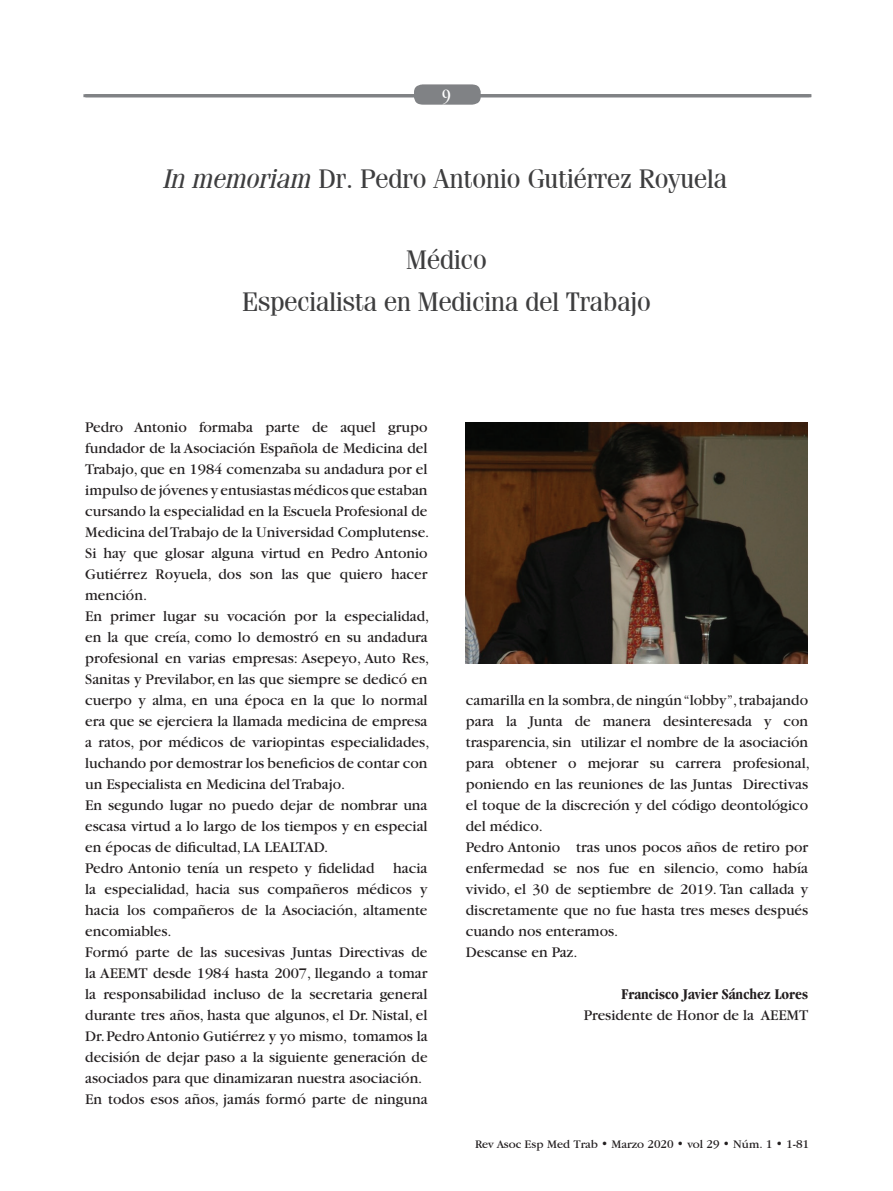
<style>
.page{position:relative;width:893px;height:1191px;background:#fff}
.page>*{position:absolute;margin:0;border:0;box-sizing:border-box;transform-origin:0 0}
.t1{font:27px/42px "Fenice IT Cby BT";color:#3e3e3f;text-align:center}
.t2{font:condensed 19.5px "Garamond";color:#fff}
.t3{font:15.45px/21px "Garamond";color:#231f20}
.t4{font:700 condensed 15.45px "Garamond";color:#231f20}
.t5{font:12px "Garamond IT Cby BT";color:#231f20}
.s1{font-style:italic}
</style>
<div class="page">
<div style="left:416px;top:85px;width:65px;height:19px;background:#808285;border-radius:8px"></div>
<hr style="left:83px;top:94px;width:726px;height:3px;background:#808285">
<div style="left:414px;top:85px;width:65px;height:19px;background:#808285;border-radius:8px"></div>
<img style="left:466px;top:422px;width:342px;height:241px">
<p class="t2" style="left:442px;top:85px;width:10px">9</p>
<h1 class="t1" style="left:164px;top:157px;width:564px"><span class="s1">In memoriam</span> Dr. Pedro Antonio Gutiérrez Royuela</h1>
<h1 class="t1" style="left:242px;top:238px;width:410px">Médico<br>Especialista en Medicina del Trabajo</h1>
<p class="t3" style="left:85px;top:417px;width:346px">Pedro Antonio formaba parte de aquel grupo fundador de la Asociación Española de Medicina del Trabajo, que en 1984 comenzaba su andadura por el impulso de jóvenes y entusiastas médicos que estaban cursando la especialidad en la Escuela Profesional de Medicina del Trabajo de la Universidad Complutense.<br>Si hay que glosar alguna virtud en Pedro Antonio Gutiérrez Royuela, dos son las que quiero hacer mención.<br>En primer lugar su vocación por la especialidad, en la que creía, como lo demostró en su andadura profesional en varias empresas: Asepeyo, Auto Res, Sanitas y Previlabor, en las que siempre se dedicó en cuerpo y alma, en una época en la que lo normal era que se ejerciera la llamada medicina de empresa a ratos, por médicos de variopintas especialidades, luchando por demostrar los beneficios de contar con un Especialista en Medicina del Trabajo.<br>En segundo lugar no puedo dejar de nombrar una escasa virtud a lo largo de los tiempos y en especial en épocas de dificultad, LA LEALTAD.<br>Pedro Antonio tenía un respeto y fidelidad hacia la especialidad, hacia sus compañeros médicos y hacia los compañeros de la Asociación, altamente encomiables.<br>Formó parte de las sucesivas Juntas Directivas de la AEEMT desde 1984 hasta 2007, llegando a tomar la responsabilidad incluso de la secretaria general durante tres años, hasta que algunos, el Dr. Nistal, el Dr. Pedro Antonio Gutiérrez y yo mismo, tomamos la decisión de dejar paso a la siguiente generación de asociados para que dinamizaran nuestra asociación.<br>En todos esos años, jamás formó parte de ninguna</p>
<p class="t3" style="left:466px;top:690px;width:346px">camarilla en la sombra, de ningún “lobby”, trabajando para la Junta de manera desinteresada y con trasparencia, sin utilizar el nombre de la asociación para obtener o mejorar su carrera profesional, poniendo en las reuniones de las Juntas Directivas el toque de la discreción y del código deontológico del médico.<br>Pedro Antonio tras unos pocos años de retiro por enfermedad se nos fue en silencio, como había vivido, el 30 de septiembre de 2019. Tan callada y discretamente que no fue hasta tres meses después cuando nos enteramos.<br>Descanse en Paz.</p>
<p class="t4" style="left:621px;top:985px;width:188px">Francisco Javier Sánchez Lores</p>
<p class="t3" style="left:584px;top:1005px;width:226px">Presidente de Honor de la AEEMT</p>
<p class="t5" style="left:475px;top:1136px;width:336px">Rev Asoc Esp Med Trab • Marzo 2020 • vol 29 • Núm. 1 • 1-81</p>
</div>
